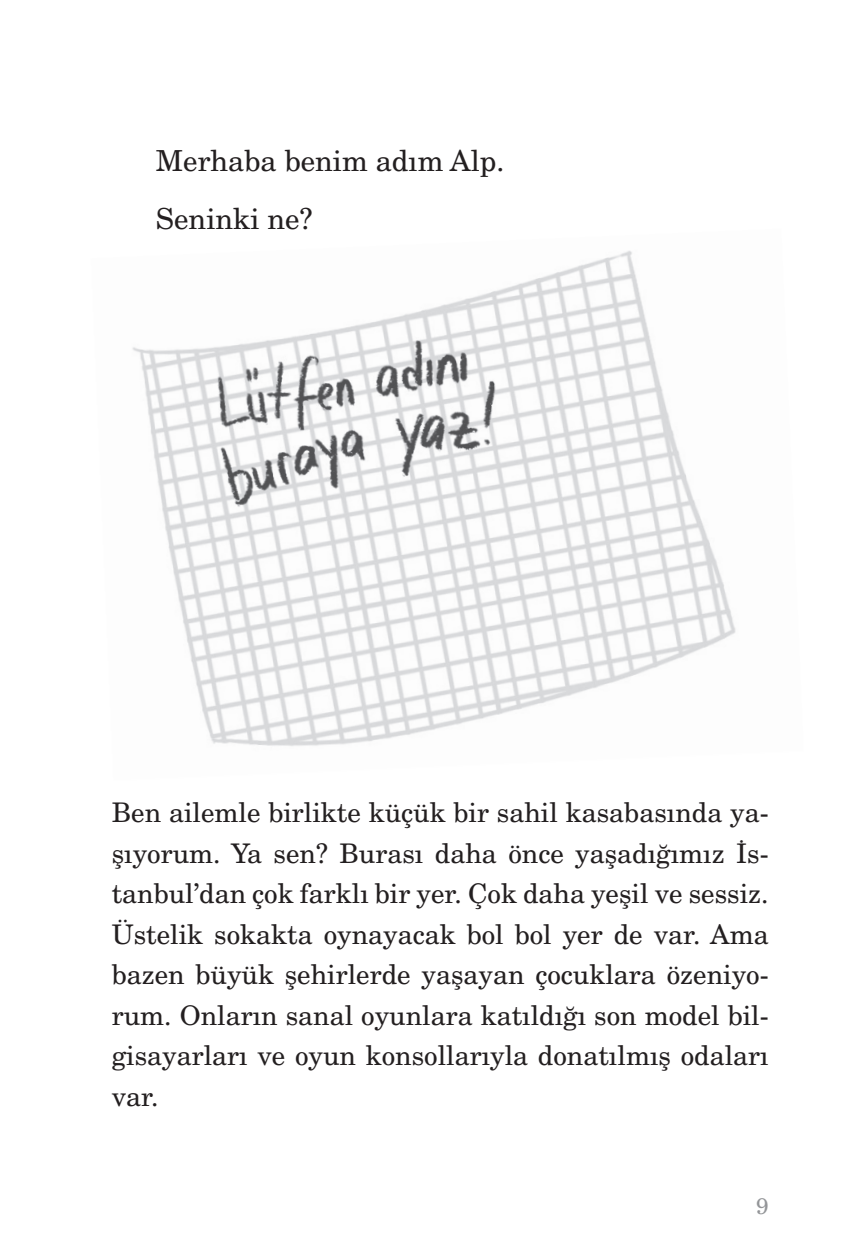
<style>
.page{position:relative;width:868px;height:1251px;background:#fff}
.page>*{position:absolute;margin:0;border:0;box-sizing:border-box;transform-origin:0 0}
.t1{font:500 29.03px/57.1px "New Century Schlbk Turk";color:#231f20}
.t2{font:500 27px/40.5px "New Century Schlbk Turk";color:#231f20;text-align:justify}
.t3{font:500 22.5px "New Century Schlbk Turk";color:#939598}
</style>
<div class="page">
<img style="left:132px;top:250px;width:604px;height:496px">
<p class="t1" style="left:156px;top:132px;width:350px">Merhaba benim adım Alp.<br>Seninki ne?</p>
<p class="t2" style="left:112px;top:792px;width:658px">Ben ailemle birlikte küçük bir sahil kasabasında ya&shy;şıyorum. Ya sen? Burası daha önce yaşadığımız İs&shy;tanbul’dan çok farklı bir yer. Çok daha yeşil ve sessiz.<br>Üstelik sokakta oynayacak bol bol yer de var. Ama bazen büyük şehirlerde yaşayan çocuklara özeniyo&shy;rum. Onların sanal oyunlara katıldığı son model bil&shy;gisayarları ve oyun konsollarıyla donatılmış odaları var.</p>
<p class="t3" style="left:756px;top:1192px;width:14px">9</p>
</div>
